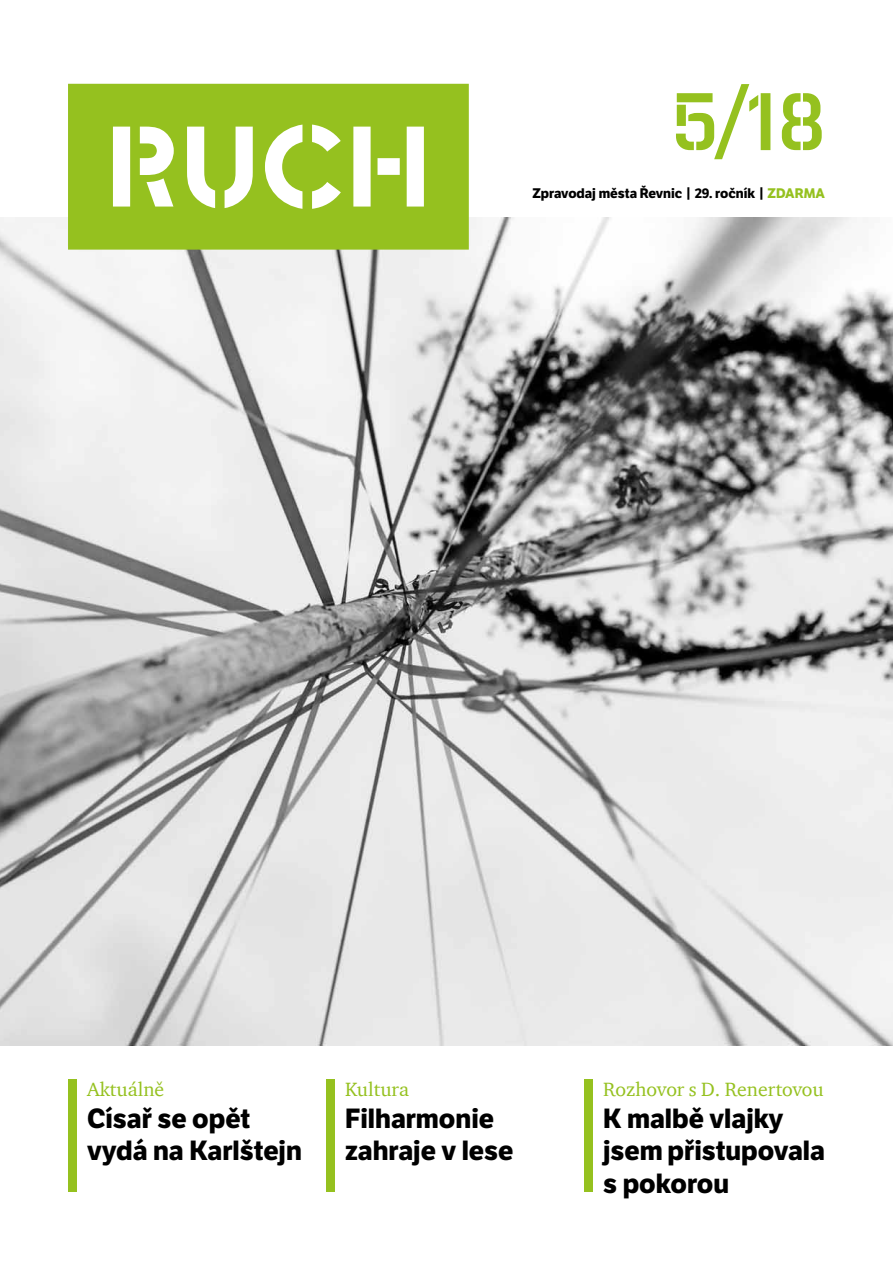
<style>
.page{position:relative;width:893px;height:1263px;background:#fff}
.page>*{position:absolute;margin:0;border:0;box-sizing:border-box;transform-origin:0 0}
.t1{font:81.3px "Vafle Stencil";color:#95c11f}
.t2{font:700 27px/32.4px "LFT Etica";color:#000}
.t3{font:19.65px "ITC Charter Com";color:#95c11f}
.t4{font:700 13.5px "LFT Etica";color:#000}
.s1{color:#95c11f}
</style>
<div class="page">
<div style="left:68px;top:1080px;width:9px;height:112px;background:#95c11f"></div>
<div style="left:326px;top:1080px;width:8px;height:112px;background:#95c11f"></div>
<div style="left:584px;top:1080px;width:8px;height:112px;background:#95c11f"></div>
<img style="left:0;top:217px;width:893px;height:829px">
<svg style="left:68px;top:84px;width:401px;height:166px;fill:#95c11f"></svg>
<h1 class="t1" style="left:671px;top:74px;width:155px">5/18</h1>
<p class="t4" style="left:532px;top:185px;width:294px">Zpravodaj města Řevnic | 29. ročník | <span class="s1">ZDARMA</span></p>
<p class="t3" style="left:87px;top:1077px;width:79px">Aktuálně</p>
<p class="t2" style="left:87px;top:1102px;width:216px">Císař se opět vydá na Karlštejn</p>
<p class="t3" style="left:345px;top:1077px;width:65px">Kultura</p>
<p class="t2" style="left:345px;top:1102px;width:170px">Filharmonie zahraje v lese</p>
<p class="t3" style="left:603px;top:1077px;width:222px">Rozhovor s D. Renertovou</p>
<p class="t2" style="left:603px;top:1102px;width:223px">K malbě vlajky jsem přistupovala s pokorou</p>
</div>
